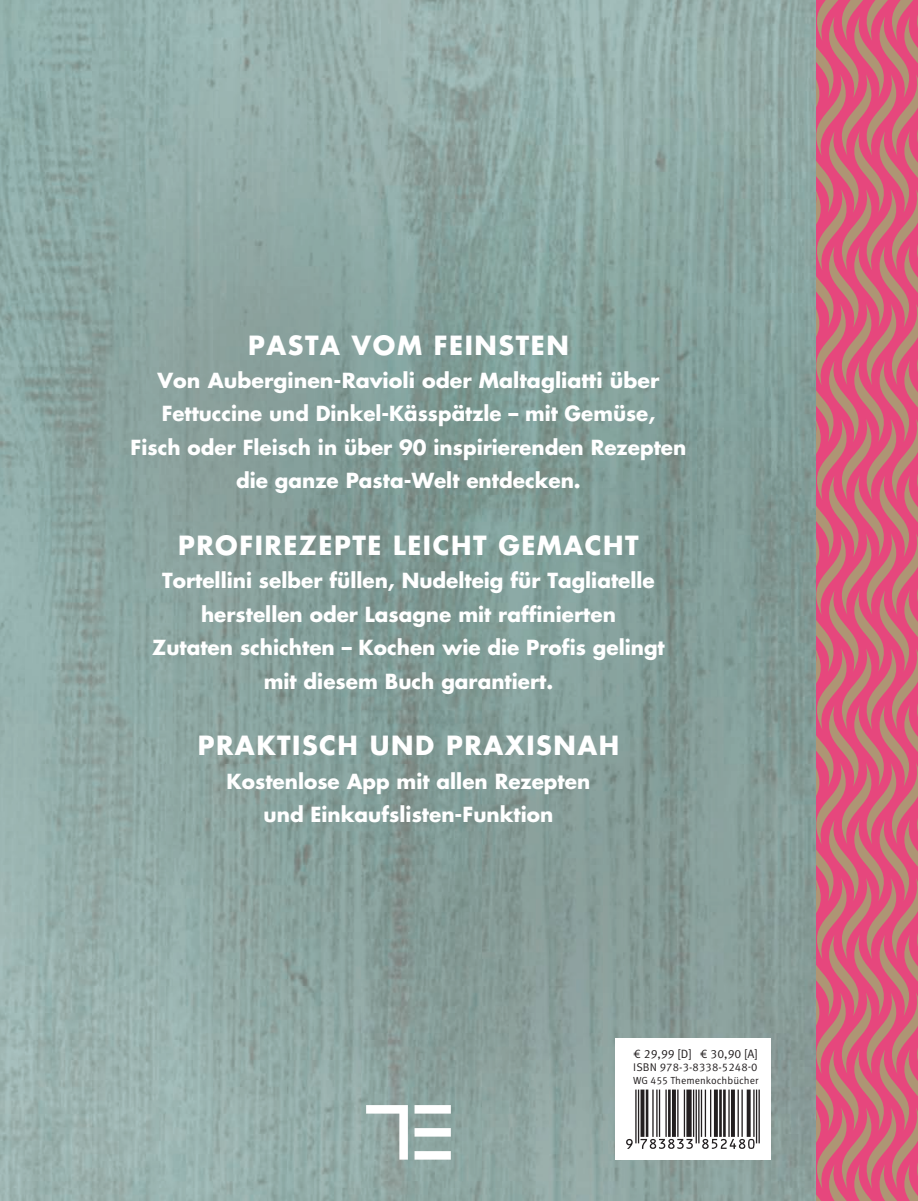
<style>
.page{position:relative;width:918px;height:1201px;background:#fff}
.page>*{position:absolute;margin:0;border:0;box-sizing:border-box;transform-origin:0 0}
.t1{font:700 25.72px "Futura Std";letter-spacing:.06em;color:#fff}
.t2{font:700 20.3px/33.4px "Futura Std";color:#fff;text-align:center}
.t3{font:12.08px "Meta OT";color:#231f20}
.t4{font:11.2px "Meta OT";letter-spacing:.01em;color:#231f20}
.t5{font:10.33px "Meta OT";color:#231f20}
</style>
<div class="page">
<img style="left:0;top:0;width:817px;height:1200px">
<svg style="left:366px;top:1105px;width:85px;height:54px"></svg>
<svg style="left:817px;top:0;width:101px;height:1200px;background:#d06479"></svg>
<div style="left:615px;top:1038px;width:156px;height:121px;background:#fff"></div>
<hr style="left:758px;top:1089px;width:2px;height:54px;background:#231f20">
<hr style="left:756px;top:1089px;width:1px;height:54px;background:#231f20">
<hr style="left:753px;top:1089px;width:1px;height:47px;background:#231f20">
<svg style="left:746px;top:1089px;width:4px;height:47px"></svg>
<hr style="left:741px;top:1089px;width:2px;height:47px;background:#231f20">
<hr style="left:737px;top:1089px;width:2px;height:47px;background:#231f20">
<svg style="left:731px;top:1089px;width:4px;height:47px"></svg>
<hr style="left:728px;top:1089px;width:1px;height:47px;background:#231f20">
<hr style="left:723px;top:1089px;width:3px;height:47px;background:#231f20">
<hr style="left:719px;top:1089px;width:3px;height:47px;background:#231f20">
<svg style="left:714px;top:1089px;width:4px;height:47px"></svg>
<hr style="left:710px;top:1089px;width:1px;height:47px;background:#231f20">
<hr style="left:705px;top:1089px;width:1px;height:47px;background:#231f20">
<hr style="left:701px;top:1089px;width:1px;height:47px;background:#231f20">
<hr style="left:698px;top:1089px;width:1px;height:54px;background:#231f20">
<hr style="left:695px;top:1089px;width:2px;height:54px;background:#231f20">
<hr style="left:693px;top:1089px;width:1px;height:47px;background:#231f20">
<div style="left:686px;top:1089px;width:5px;height:47px;background:#231f20"></div>
<hr style="left:684px;top:1089px;width:1px;height:47px;background:#231f20">
<hr style="left:677px;top:1089px;width:1px;height:47px;background:#231f20">
<svg style="left:672px;top:1089px;width:4px;height:47px"></svg>
<hr style="left:668px;top:1089px;width:2px;height:47px;background:#231f20">
<hr style="left:665px;top:1089px;width:2px;height:47px;background:#231f20">
<hr style="left:659px;top:1089px;width:1px;height:47px;background:#231f20">
<hr style="left:656px;top:1089px;width:1px;height:47px;background:#231f20">
<hr style="left:652px;top:1089px;width:1px;height:47px;background:#231f20">
<hr style="left:646px;top:1089px;width:2px;height:47px;background:#231f20">
<svg style="left:640px;top:1089px;width:4px;height:47px"></svg>
<hr style="left:638px;top:1089px;width:1px;height:54px;background:#231f20">
<hr style="left:635px;top:1089px;width:1px;height:54px;background:#231f20">
<svg style="left:626px;top:1138px;width:128px;height:10px"></svg>
<p class="t1" style="left:248px;top:328px;width:322px">PASTA VOM FEINSTEN</p>
<p class="t2" style="left:131px;top:363px;width:557px">Von Auberginen-Ravioli oder Maltagliatti über Fettuccine und Dinkel-Kässpätzle – mit Gemüse,<br>Fisch oder Fleisch in über 90 inspirierenden Rezepten die ganze Pasta-Welt entdecken.</p>
<p class="t1" style="left:178px;top:528px;width:462px">PROFIREZEPTE LEICHT GEMACHT</p>
<p class="t2" style="left:152px;top:564px;width:514px">Tortellini selber füllen, Nudelteig für Tagliatelle herstellen oder Lasagne mit raffinierten<br>Zutaten schichten – Kochen wie die Profis gelingt mit diesem Buch garantiert.</p>
<p class="t1" style="left:198px;top:728px;width:423px">PRAKTISCH UND PRAXISNAH</p>
<p class="t2" style="left:227px;top:764px;width:365px">Kostenlose App mit allen Rezepten und Einkaufslisten-Funktion</p>
<p class="t3" style="left:633px;top:1046px;width:126px">€ 29,99 [D] € 30,90 [A]</p>
<p class="t4" style="left:633px;top:1060px;width:126px">ISBN 978-3-8338-5248-0</p>
<p class="t5" style="left:633px;top:1074px;width:127px">WG 455 Themenkochbücher</p>
</div>
